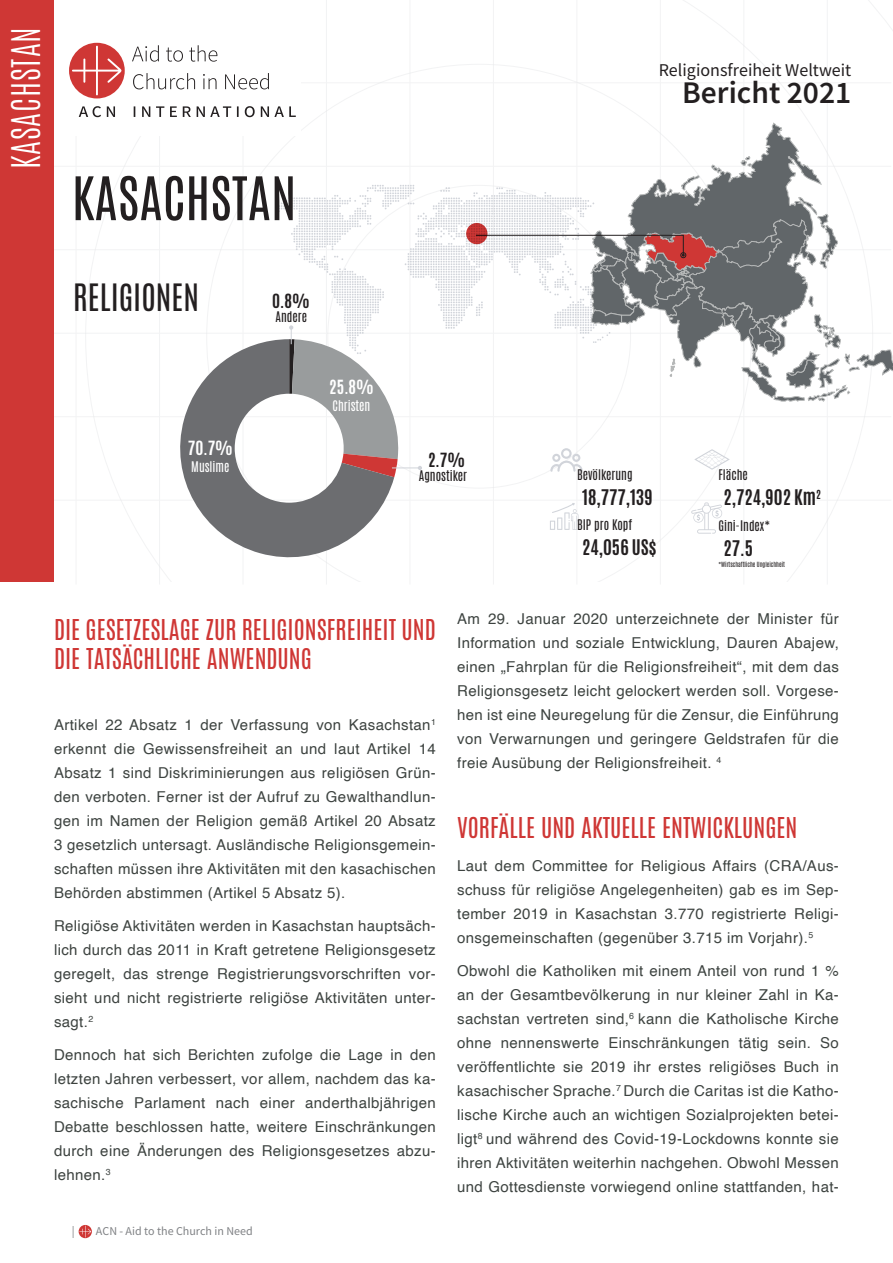
<style>
.page{position:relative;width:893px;height:1263px;background:#fff}
.page>*{position:absolute;margin:0;border:0;box-sizing:border-box;transform-origin:0 0}
.t1{font:51px "Antonio";color:#231f20}
.t2{font:300 33px "Antonio";letter-spacing:.025em;color:#fff}
.t3{font:600 31.5px "Source Sans Pro";color:#231f20}
.t4{font:31.5px "Antonio";color:#231f20}
.t5{font:24px/28.8px "Antonio";color:#cf3735}
.t6{font:700 18px "Antonio";color:#231f20}
.t7{font:18px "Source Sans Pro";color:#231f20}
.t8{font:700 16.35px "Antonio";color:#fff}
.t9{font:700 16.35px "Antonio";color:#231f20}
.t10{font:15px/24px "Helvetica";letter-spacing:.025em;color:#3d4340;text-align:justify}
.t11{font:12.3px "Antonio";color:#231f20}
.t12{font:12.3px "Antonio";color:#fff}
.t13{font:12px "Source Sans Pro";color:#808285}
.t14{font:6px "Antonio";color:#231f20}
</style>
<div class="page">
<svg style="left:79px;top:1225px;width:12px;height:12px"></svg>
<hr style="left:76px;top:0;width:1px;height:584px;background:#e6e7e9">
<hr style="left:159px;top:0;width:1px;height:584px;background:#e6e7e9">
<hr style="left:243px;top:0;width:1px;height:584px;background:#e6e7e9">
<hr style="left:326px;top:0;width:1px;height:584px;background:#e6e7e9">
<hr style="left:410px;top:0;width:1px;height:584px;background:#e6e7e9">
<hr style="left:493px;top:0;width:1px;height:584px;background:#e6e7e9">
<hr style="left:577px;top:0;width:1px;height:584px;background:#e6e7e9">
<hr style="left:660px;top:0;width:1px;height:584px;background:#e6e7e9">
<hr style="left:744px;top:0;width:1px;height:584px;background:#e6e7e9">
<hr style="left:827px;top:0;width:1px;height:584px;background:#e6e7e9">
<hr style="left:12px;top:83px;width:879px;height:1px;background:#e6e7e9">
<hr style="left:12px;top:166px;width:879px;height:1px;background:#e6e7e9">
<hr style="left:12px;top:249px;width:879px;height:1px;background:#e6e7e9">
<hr style="left:12px;top:333px;width:879px;height:1px;background:#e6e7e9">
<hr style="left:12px;top:416px;width:879px;height:1px;background:#e6e7e9">
<hr style="left:12px;top:500px;width:879px;height:1px;background:#e6e7e9">
<div style="left:0;top:0;width:53px;height:581px;background:#cf3735"></div>
<div style="left:54px;top:0;width:247px;height:136px;background:#fff"></div>
<svg style="left:132px;top:45px;width:164px;height:72px"></svg>
<svg style="left:79px;top:106px;width:36px;height:11px"></svg>
<div style="left:69px;top:43px;width:56px;height:55px;background:#cf3735;border-radius:50%"></div>
<svg style="left:72px;top:46px;width:49px;height:49px"></svg>
<svg style="left:550px;top:503px;width:28px;height:27px"></svg>
<svg style="left:691px;top:502px;width:31px;height:32px"></svg>
<svg style="left:168px;top:339px;width:226px;height:230px;fill:#6c6d70"></svg>
<svg style="left:276px;top:123px;width:617px;height:354px"></svg>
<p class="t2" style="left:2px;top:169px;width:143px;rotate:-90deg">KASACHSTAN</p>
<p class="t1" style="left:72px;top:161px;width:226px">KASACHSTAN</p>
<p class="t7" style="left:659px;top:59px;width:194px">Religionsfreiheit Weltweit</p>
<p class="t3" style="left:682px;top:72px;width:171px">Bericht 2021</p>
<p class="t4" style="left:73px;top:274px;width:127px">RELIGIONEN</p>
<p class="t8" style="left:188px;top:436px;width:47px">70.7%</p>
<p class="t12" style="left:191px;top:458px;width:40px">Muslime</p>
<p class="t9" style="left:272px;top:288px;width:39px">0.8%</p>
<p class="t11" style="left:275px;top:308px;width:33px">Andere</p>
<p class="t8" style="left:329px;top:375px;width:46px">25.8%</p>
<p class="t12" style="left:333px;top:396px;width:39px">Christen</p>
<p class="t9" style="left:428px;top:447px;width:39px">2.7%</p>
<p class="t11" style="left:419px;top:467px;width:50px">Agnostiker</p>
<p class="t11" style="left:577px;top:465px;width:57px">Bevölkerung</p>
<p class="t11" style="left:718px;top:465px;width:31px">Fläche</p>
<p class="t6" style="left:582px;top:484px;width:72px">18,777,139</p>
<p class="t6" style="left:723px;top:484px;width:99px">2,724,902 Km<sup>2</sup></p>
<p class="t11" style="left:577px;top:516px;width:57px">BIP pro Kopf</p>
<p class="t6" style="left:582px;top:534px;width:76px">24,056 US$</p>
<p class="t11" style="left:718px;top:516px;width:53px">Gini-Index*</p>
<p class="t14" style="left:718px;top:560px;width:68px">*Wirtschaftliche Ungleichheit</p>
<p class="t6" style="left:723px;top:535px;width:31px">27.5</p>
<p class="t5" style="left:54px;top:615px;width:383px">DIE GESETZESLAGE ZUR RELIGIONSFREIHEIT UND<br>DIE TATSÄCHLICHE ANWENDUNG</p>
<p class="t10" style="left:54px;top:714px;width:383px">Artikel 22 Absatz 1 der Verfassung von Kasachstan<sup>1 </sup>erkennt die Gewissensfreiheit an und laut Artikel 14<br>Absatz 1 sind Diskriminierungen aus religiösen Grün&shy;den verboten. Ferner ist der Aufruf zu Gewalthandlun&shy;gen im Namen der Religion gemäß Artikel 20 Absatz 3 gesetzlich untersagt. Ausländische Religionsgemein&shy;schaften müssen ihre Aktivitäten mit den kasachischen Behörden abstimmen (Artikel 5 Absatz 5).</p>
<p class="t10" style="left:54px;top:915px;width:383px">Religiöse Aktivitäten werden in Kasachstan hauptsäch&shy;lich durch das 2011 in Kraft getretene Religionsgesetz geregelt, das strenge Registrierungsvorschriften vor&shy;sieht und nicht registrierte religiöse Aktivitäten unter&shy;sagt.<sup>2</sup></p>
<p class="t10" style="left:54px;top:1044px;width:383px">Dennoch hat sich Berichten zufolge die Lage in den letzten Jahren verbessert, vor allem, nachdem das ka&shy;sachische Parlament nach einer anderthalbjährigen Debatte beschlossen hatte, weitere Einschränkungen durch eine Änderungen des Religionsgesetzes abzu&shy;lehnen.<sup>3</sup></p>
<p class="t13" style="left:72px;top:1223px;width:4px">|</p>
<p class="t13" style="left:96px;top:1223px;width:158px">ACN - Aid to the Church in Need</p>
<p class="t10" style="left:457px;top:607px;width:383px">Am 29. Januar 2020 unterzeichnete der Minister für Information und soziale Entwicklung, Dauren Abajew, einen „Fahrplan für die Religionsfreiheit“, mit dem das Religionsgesetz leicht gelockert werden soll. Vorgese&shy;hen ist eine Neuregelung für die Zensur, die Einführung von Verwarnungen und geringere Geldstrafen für die freie Ausübung der Religionsfreiheit. <sup>4</sup></p>
<p class="t5" style="left:457px;top:814px;width:342px">VORFÄLLE UND AKTUELLE ENTWICKLUNGEN</p>
<p class="t10" style="left:457px;top:855px;width:383px">Laut dem Committee for Religious Affairs (CRA/Aus&shy;schuss für religiöse Angelegenheiten) gab es im Sep&shy;tember 2019 in Kasachstan 3.770 registrierte Religi&shy;onsgemeinschaften (gegenüber 3.715 im Vorjahr).<sup>5</sup></p>
<p class="t10" style="left:457px;top:960px;width:383px">Obwohl die Katholiken mit einem Anteil von rund 1 % an der Gesamtbevölkerung in nur kleiner Zahl in Ka&shy;sachstan vertreten sind,<sup>6</sup> kann die Katholische Kirche ohne nennenswerte Einschränkungen tätig sein. So veröffentlichte sie 2019 ihr erstes religiöses Buch in kasachischer Sprache.<sup>7</sup> Durch die Caritas ist die Katho&shy;lische Kirche auch an wichtigen Sozialprojekten betei&shy;ligt<sup>8</sup> und während des Covid-19-Lockdowns konnte sie ihren Aktivitäten weiterhin nachgehen. Obwohl Messen und Gottesdienste vorwiegend online stattfanden, hat-</p>
</div>
